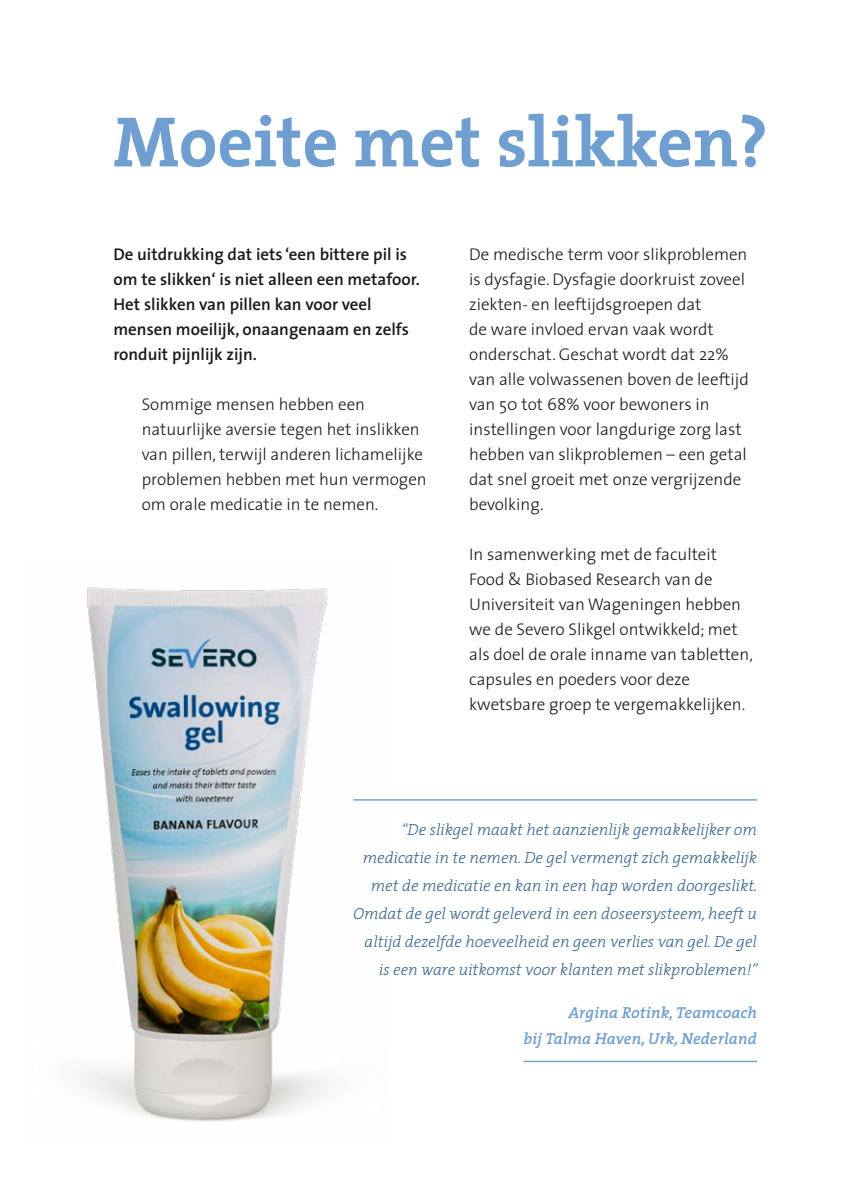
<style>
.page{position:relative;width:842px;height:1191px;background:#fff}
.page>*{position:absolute;margin:0;border:0;box-sizing:border-box;transform-origin:0 0}
.Kop{font:700 72px "The Serif";color:#6f9ed0}
.Body{font:300 17px/25px "The Sans";color:#1a171c}
.Body-2{font:600 17px/25px "The Sans";color:#1a171c}
.t1{font:italic 300 16px/28px "The Serif";color:#3a668e;text-align:right}
.Quote_naam_instellin{font:italic 600 16px/26px "The Serif";color:#6f9ed0;text-align:right}
</style>
<div class="page">
<img style="left:76px;top:587px;width:313px;height:535px">
<hr style="left:353px;top:799px;width:404px;height:1px;background:#6f9ed0">
<hr style="left:523px;top:1060px;width:234px;height:2px;background:#6f9ed0">
<p class="Kop" style="left:113px;top:82px;width:656px">Moeite met slikken?</p>
<p class="Body-2" style="left:113px;top:241px;width:308px">De uitdrukking dat iets ‘een bittere pil is om te slikken‘ is niet alleen een metafoor.<br>Het slikken van pillen kan voor veel mensen moeilijk, onaangenaam en zelfs ronduit pijnlijk zijn.</p>
<p class="Body" style="left:142px;top:391px;width:287px">Sommige mensen hebben een natuurlijke aversie tegen het inslikken van pillen, terwijl anderen lichamelijke problemen hebben met hun vermogen om orale medicatie in te nemen.</p>
<p class="Body" style="left:469px;top:241px;width:281px">De medische term voor slikproblemen is dysfagie. Dysfagie doorkruist zoveel ziekten- en leeftijdsgroepen dat<br>de ware invloed ervan vaak wordt onderschat. Geschat wordt dat 22% van alle volwassenen boven de leeftijd van 50 tot 68% voor bewoners in instellingen voor langdurige zorg last hebben van slikproblemen – een getal dat snel groeit met onze vergrijzende bevolking.</p>
<p class="Body" style="left:469px;top:541px;width:285px">In samenwerking met de faculteit Food &amp; Biobased Research van de Universiteit van Wageningen hebben we de Severo Slikgel ontwikkeld; met als doel de orale inname van tabletten, capsules en poeders voor deze kwetsbare groep te vergemakkelijken.</p>
<p class="t1" style="left:353px;top:814px;width:406px">“De slikgel maakt het aanzienlijk gemakkelijker om medicatie in te nemen. De gel vermengt zich gemakkelijk met de medicatie en kan in een hap worden doorgeslikt.<br>Omdat de gel wordt geleverd in een doseersysteem, heeft u altijd dezelfde hoeveelheid en geen verlies van gel. De gel is een ware uitkomst voor klanten met slikproblemen!”</p>
<p class="Quote_naam_instellin" style="left:523px;top:998px;width:235px">Argina Rotink, Teamcoach<br>bij Talma Haven, Urk, Nederland</p>
</div>
